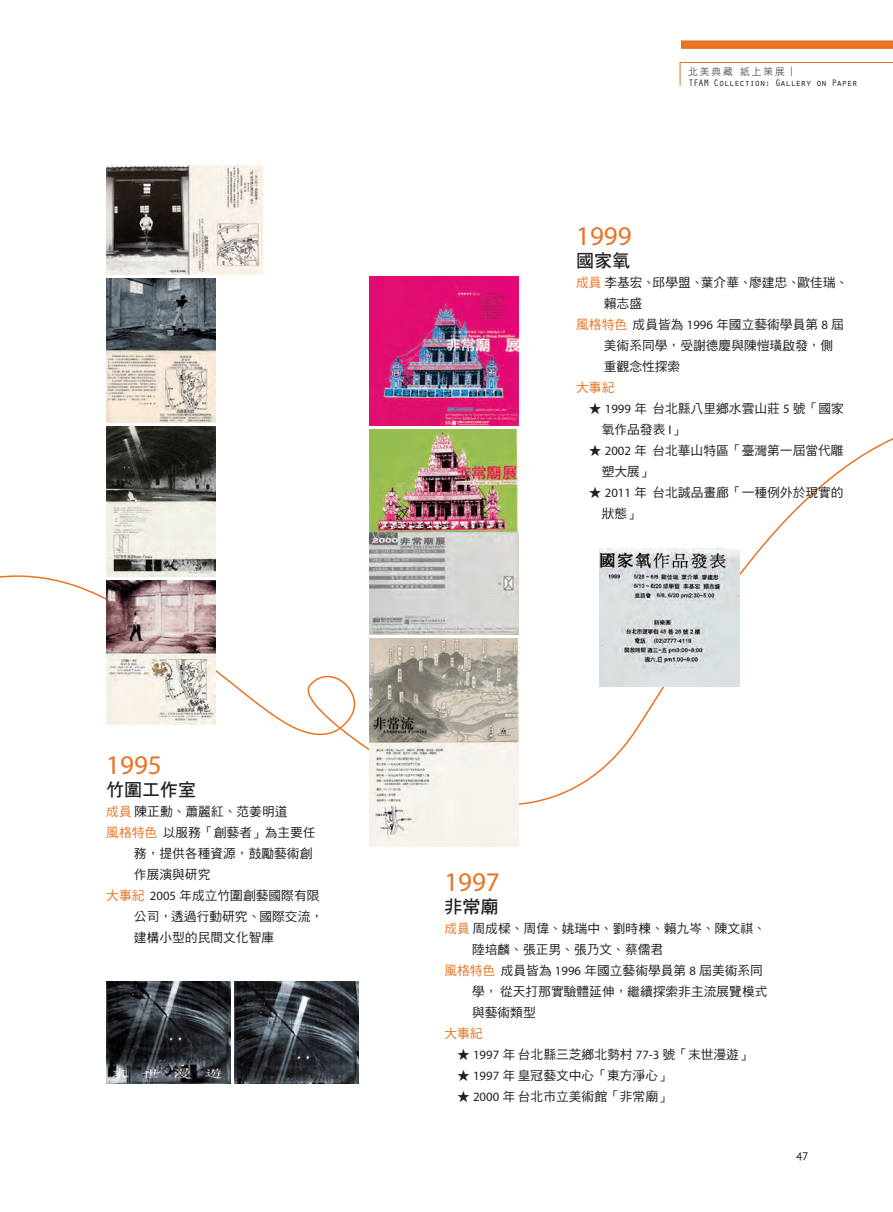
<style>
.page{position:relative;width:893px;height:1212px;background:#fff}
.page>*{position:absolute;margin:0;border:0;box-sizing:border-box;transform-origin:0 0}
.t1{font:27px "Myriad Pro";color:#e97324}
.t2{font:18px "DF Hei Std W7";color:#231f20}
.t3{font:12.75px/21px "DF Hei Std W5";color:#231f20}
.t4{font:12.75px "DF Hei Std W5";color:#e97324}
.t5{font:12px "Scala Sans";color:#231f20}
.t6{font:9.75px "Orator Std";letter-spacing:-.075em;color:#231f20}
.t7{font:9.75px "DF Hei Std W3";letter-spacing:.2em;color:#231f20}
.s1{color:#e97324}
.s2{font-family:"Myriad Pro"}
</style>
<div class="page">
<svg style="left:0;top:417px;width:893px;height:429px"></svg>
<img style="left:106px;top:166px;width:156px;height:109px">
<img style="left:106px;top:279px;width:109px;height:144px">
<img style="left:106px;top:580px;width:109px;height:144px">
<img style="left:106px;top:427px;width:109px;height:149px">
<img style="left:370px;top:430px;width:149px;height:204px">
<img style="left:370px;top:276px;width:149px;height:150px">
<img style="left:370px;top:639px;width:149px;height:207px">
<img style="left:600px;top:549px;width:140px;height:138px">
<img style="left:106px;top:981px;width:124px;height:102px">
<img style="left:235px;top:981px;width:124px;height:102px">
<svg style="left:680px;top:62px;width:213px;height:24px"></svg>
<div style="left:681px;top:40px;width:212px;height:9px;background:#e97324"></div>
<p class="t1" style="left:106px;top:748px;width:57px">1995</p>
<p class="t2" style="left:106px;top:780px;width:91px">竹圍工作室</p>
<p class="t3" style="left:106px;top:800px;width:183px"><span class="s1">成員</span>陳正勳、蕭麗紅、范姜明道</p>
<p class="t3" style="left:106px;top:821px;width:211px"><span class="s1">風格特色</span> 以服務「創藝者」為主要任</p>
<p class="t3" style="left:134px;top:842px;width:180px">務，提供各種資源，鼓勵藝術創</p>
<p class="t3" style="left:134px;top:863px;width:78px">作展演與研究</p>
<p class="t3" style="left:106px;top:884px;width:215px"><span class="s1">大事紀</span> <span class="s2">2005</span> 年成立竹圍創藝國際有限</p>
<p class="t3" style="left:134px;top:905px;width:191px">公司，透過行動研究、國際交流，</p>
<p class="t3" style="left:134px;top:926px;width:142px">建構小型的民間文化智庫</p>
<p class="t7" style="left:688px;top:67px;width:110px">北美典藏 紙上策展｜</p>
<p class="t6" style="left:688px;top:75px;width:171px">TFAM Collection: Gallery on Paper</p>
<p class="t1" style="left:576px;top:219px;width:57px">1999</p>
<p class="t2" style="left:576px;top:251px;width:55px">國家氧</p>
<p class="t3" style="left:576px;top:271px;width:274px"><span class="s1">成員</span>李基宏、邱學盟、葉介華、廖建忠、歐佳瑞、</p>
<p class="t3" style="left:604px;top:292px;width:40px">賴志盛</p>
<p class="t3" style="left:576px;top:313px;width:269px"><span class="s1">風格特色</span> 成員皆為 <span class="s2">1996</span> 年國立藝術學員第 <span class="s2">8</span> 屆</p>
<p class="t3" style="left:604px;top:334px;width:231px">美術系同學，受謝德慶與陳愷璜啟發，側</p>
<p class="t3" style="left:604px;top:355px;width:78px">重觀念性探索</p>
<p class="t4" style="left:576px;top:380px;width:40px">大事紀</p>
<p class="t3" style="left:602px;top:397px;width:244px;text-indent:-13px">★ <span class="s2">1999</span> 年 台北縣八里鄉水雲山莊 <span class="s2">5</span> 號「國家氧作品發表 <span class="s2">I</span>」</p>
<p class="t3" style="left:602px;top:439px;width:243px;text-indent:-13px">★ <span class="s2">2002</span> 年 台北華山特區「臺灣第一屆當代雕塑大展」</p>
<p class="t3" style="left:602px;top:481px;width:243px;text-indent:-13px">★ <span class="s2">2011</span> 年 台北誠品畫廊「一種例外於現實的狀態」</p>
<p class="t1" style="left:444px;top:865px;width:57px">1997</p>
<p class="t2" style="left:444px;top:897px;width:55px">非常廟</p>
<p class="t3" style="left:444px;top:917px;width:323px"><span class="s1">成員</span>周成樑、周偉、姚瑞中、劉時棟、賴九岑、陳文祺、</p>
<p class="t3" style="left:472px;top:938px;width:193px">陸培麟、張正男、張乃文、蔡儒君</p>
<p class="t3" style="left:444px;top:959px;width:320px"><span class="s1">風格特色</span> 成員皆為 <span class="s2">1996</span> 年國立藝術學員第 <span class="s2">8</span> 屆美術系同</p>
<p class="t3" style="left:472px;top:980px;width:297px">學，從天打那實驗體延伸，繼續探索非主流展覽模式</p>
<p class="t3" style="left:472px;top:1001px;width:65px">與藝術類型</p>
<p class="t4" style="left:444px;top:1026px;width:40px">大事紀</p>
<p class="t3" style="left:457px;top:1043px;width:296px">★ <span class="s2">1997</span> 年台北縣三芝鄉北勢村 <span class="s2">77-3</span> 號「末世漫遊」</p>
<p class="t3" style="left:457px;top:1064px;width:215px">★ <span class="s2">1997</span> 年皇冠藝文中心「東方淨心」</p>
<p class="t3" style="left:457px;top:1085px;width:215px">★ <span class="s2">2000</span> 年台北市立美術館「非常廟」</p>
<p class="t5" style="left:796px;top:1148px;width:13px">47</p>
</div>
